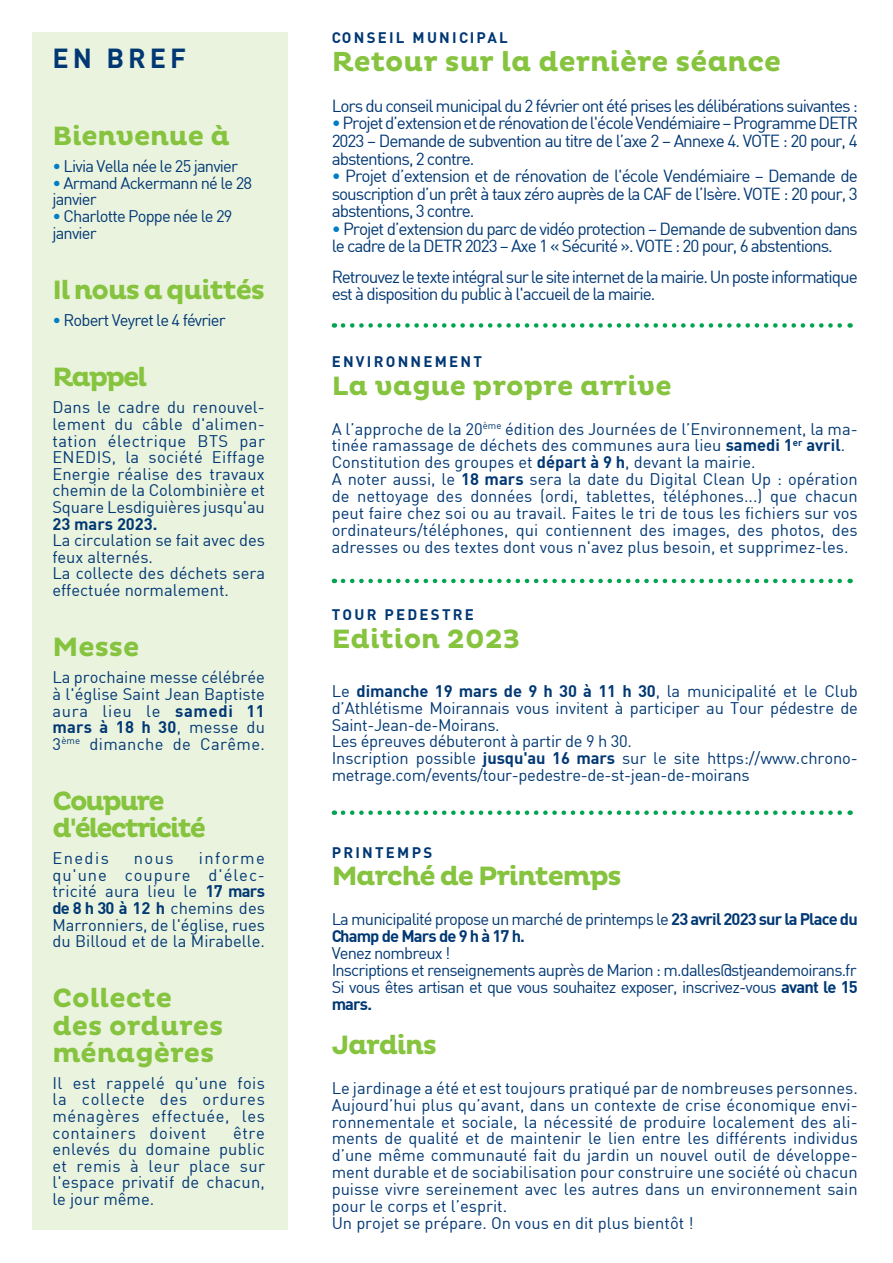
<style>
.page{position:relative;width:893px;height:1263px;background:#fff}
.page>*{position:absolute;margin:0;border:0;box-sizing:border-box;transform-origin:0 0}
.t1{font:700 28.05px "Pluto";color:#86c43f}
.t2{font:700 27px/27.2px "Pluto";letter-spacing:-.01em;color:#86c43f}
.t3{font:700 27px "Pluto";letter-spacing:-.05em;color:#86c43f}
.t4{font:700 27px "Pluto";letter-spacing:-.08em;color:#86c43f}
.t5{font:700 27px "Pluto";letter-spacing:-.045em;color:#86c43f}
.t6{font:700 27px "DIN";letter-spacing:.15em;color:#013874}
.t7{font:17.1px/17.5px "DIN";letter-spacing:-.06em;color:#013874;text-align:justify}
.t8{font:16.5px/16.6px "DIN";color:#013874;text-align:justify}
.t9{font:16.5px/16.6px "DIN";letter-spacing:-.05em;color:#013874}
.t10{font:16.5px/17px "DIN";letter-spacing:-.02em;color:#013874}
.t11{font:700 16.5px/17px "DIN";letter-spacing:-.05em;color:#013874}
.t12{font:700 15px "DIN";letter-spacing:.15em;color:#013874}
.s1{color:#007ec5}
.s2{font-weight:700}
.s3{font-weight:400}
</style>
<div class="page">
<div style="left:32px;top:32px;width:255px;height:1198px;background:#eaf3de"></div>
<svg style="left:343px;top:323px;width:508px;height:5px"></svg>
<svg style="left:343px;top:810px;width:508px;height:5px"></svg>
<svg style="left:343px;top:579px;width:508px;height:4px"></svg>
<p class="t6" style="left:52px;top:41px;width:135px">EN BREF</p>
<p class="t2" style="left:52px;top:123px;width:179px">Bienvenue à</p>
<p class="t9" style="left:52px;top:158px;width:187px"><span class="s1">•</span> Livia Vella née le 25 janvier</p>
<p class="t9" style="left:52px;top:174px;width:201px"><span class="s1">•</span> Armand Ackermann né le 28 janvier</p>
<p class="t9" style="left:52px;top:207px;width:182px"><span class="s1">•</span> Charlotte Poppe née le 29 janvier</p>
<p class="t5" style="left:52px;top:274px;width:214px">Il nous a quittés</p>
<p class="t9" style="left:52px;top:311px;width:175px"><span class="s1">•</span> Robert Veyret le 4 février</p>
<p class="t2" style="left:52px;top:364px;width:96px">Rappel</p>
<p class="t8" style="left:52px;top:399px;width:214px">Dans le cadre du renouvel&shy;lement du câble d'alimen&shy;tation électrique BTS par ENEDIS, la société Eiffage Energie réalise des travaux chemin de la Colombinière et Square Lesdiguières jusqu'au <span class="s2">23 mars 2023.</span></p>
<p class="t8" style="left:52px;top:531px;width:214px">La circulation se fait avec des feux alternés.</p>
<p class="t8" style="left:52px;top:565px;width:214px">La collecte des déchets sera effectuée normalement.</p>
<p class="t2" style="left:52px;top:634px;width:89px">Messe</p>
<p class="t8" style="left:52px;top:669px;width:214px">La prochaine messe célébrée à l'église Saint Jean Baptiste aura lieu le <span class="s2">samedi 11 mars à 18 h 30</span>, messe du 3<sup>ème</sup> dimanche de Carême.</p>
<p class="t4" style="left:52px;top:785px;width:114px">Coupure</p>
<p class="t4" style="left:52px;top:812px;width:155px">d'électricité</p>
<p class="t8" style="left:52px;top:850px;width:58px">Enedis</p>
<p class="t8" style="left:134px;top:850px;width:41px">nous</p>
<p class="t8" style="left:52px;top:850px;width:214px;text-indent:146px">informe qu'une coupure d'élec&shy;tricité aura lieu le <span class="s2">17 mars de 8 h 30 à 12 h</span> chemins des Marronniers, de l'église, rues du Billoud et de la Mirabelle.</p>
<p class="t2" style="left:52px;top:985px;width:173px">Collecte des ordures ménagères</p>
<p class="t8" style="left:52px;top:1074px;width:214px">Il est rappelé qu'une fois la collecte des ordures ménagères effectuée, les containers doivent</p>
<p class="t8" style="left:52px;top:1124px;width:214px;text-indent:181px">être enlevés du domaine public et remis à leur place sur l'espace privatif de chacun, le jour même.</p>
<p class="t12" style="left:332px;top:28px;width:178px">CONSEIL MUNICIPAL</p>
<p class="t1" style="left:332px;top:46px;width:451px">Retour sur la dernière séance</p>
<p class="t7" style="left:332px;top:97px;width:528px">Lors du conseil municipal du 2 février ont été prises les délibérations suivantes :</p>
<p class="t7" style="left:332px;top:114px;width:528px"><span class="s1">•</span> Projet d’extension et de rénovation de l'école Vendémiaire – Programme DETR 2023 – Demande de subvention au titre de l’axe 2 – Annexe 4. VOTE : 20 pour, 4 abstentions, 2 contre.</p>
<p class="t7" style="left:332px;top:167px;width:528px"><span class="s1">•</span> Projet d’extension et de rénovation de l'école Vendémiaire – Demande de souscription d’un prêt à taux zéro auprès de la CAF de l’Isère. VOTE : 20 pour, 3 abstentions, 3 contre.</p>
<p class="t7" style="left:332px;top:220px;width:528px"><span class="s1">•</span> Projet d’extension du parc de vidéo protection – Demande de subvention dans le cadre de la DETR 2023 – Axe 1 « Sécurité ». VOTE : 20 pour, 6 abstentions.</p>
<p class="t7" style="left:332px;top:267px;width:528px">Retrouvez le texte intégral sur le site internet de la mairie. Un poste informatique est à disposition du public à l'accueil de la mairie.</p>
<p class="t12" style="left:332px;top:352px;width:152px">ENVIRONNEMENT</p>
<p class="t2" style="left:332px;top:373px;width:341px">La vague propre arrive</p>
<p class="t8" style="left:332px;top:420px;width:528px">A l’approche de la 20<sup>ème</sup> édition des Journées de l’Environnement, la ma&shy;tinée ramassage de déchets des communes aura lieu <span class="s2">samedi 1</span><sup>er</sup> <span class="s2">avril</span>.</p>
<p class="t8" style="left:332px;top:454px;width:425px">Constitution des groupes et <span class="s2">départ à 9 h</span>, devant la mairie.</p>
<p class="t8" style="left:332px;top:470px;width:528px">A noter aussi, le <span class="s2">18 mars</span> sera la date du Digital Clean Up : opération de nettoyage des données (ordi, tablettes, téléphones...) que chacun peut faire chez soi ou au travail. Faites le tri de tous les fichiers sur vos ordinateurs/téléphones, qui contiennent des images, des photos, des adresses ou des textes dont vous n'avez plus besoin, et supprimez-les.</p>
<p class="t12" style="left:332px;top:605px;width:144px">TOUR PEDESTRE</p>
<p class="t2" style="left:332px;top:626px;width:190px">Edition 2023</p>
<p class="t8" style="left:332px;top:682px;width:528px">Le <span class="s2">dimanche 19 mars de 9 h 30 à 11 h 30</span>, la municipalité et le Club d’Athlétisme Moirannais vous invitent à participer au Tour pédestre de Saint-Jean-de-Moirans.</p>
<p class="t10" style="left:332px;top:733px;width:302px">Les épreuves débuteront à partir de 9 h 30.</p>
<p class="t10" style="left:332px;top:750px;width:528px">Inscription possible <span class="s2">jusqu'au 16 mars</span> sur le site https://www.chrono&shy;metrage.com/events/tour-pedestre-de-st-jean-de-moirans</p>
<p class="t12" style="left:332px;top:843px;width:102px">PRINTEMPS</p>
<p class="t3" style="left:332px;top:861px;width:292px">Marché de Printemps</p>
<p class="t11" style="left:332px;top:910px;width:528px"><span class="s3">La municipalité propose un marché de printemps le</span> 23 avril 2023 sur la Place du<br>Champ de Mars de 9 h à 17 h.</p>
<p class="t9" style="left:332px;top:944px;width:120px">Venez nombreux !</p>
<p class="t9" style="left:332px;top:961px;width:526px">Inscriptions et renseignements auprès de Marion : m.dalles@stjeandemoirans.fr</p>
<p class="t9" style="left:332px;top:978px;width:528px">Si vous êtes artisan et que vous souhaitez exposer, inscrivez-vous <span class="s2">avant le 15 mars.</span></p>
<p class="t3" style="left:332px;top:1029px;width:107px">Jardins</p>
<p class="t8" style="left:332px;top:1079px;width:528px">Le jardinage a été et est toujours pratiqué par de nombreuses personnes.<br>Aujourd’hui plus qu’avant, dans un contexte de crise économique envi&shy;ronnementale et sociale, la nécessité de produire localement des ali&shy;ments de qualité et de maintenir le lien entre les différents individus d’une même communauté fait du jardin un nouvel outil de développe&shy;ment durable et de sociabilisation pour construire une société où chacun puisse vivre sereinement avec les autres dans un environnement sain pour le corps et l’esprit.</p>
<p class="t8" style="left:332px;top:1214px;width:363px">Un projet se prépare. On vous en dit plus bientôt !</p>
</div>
